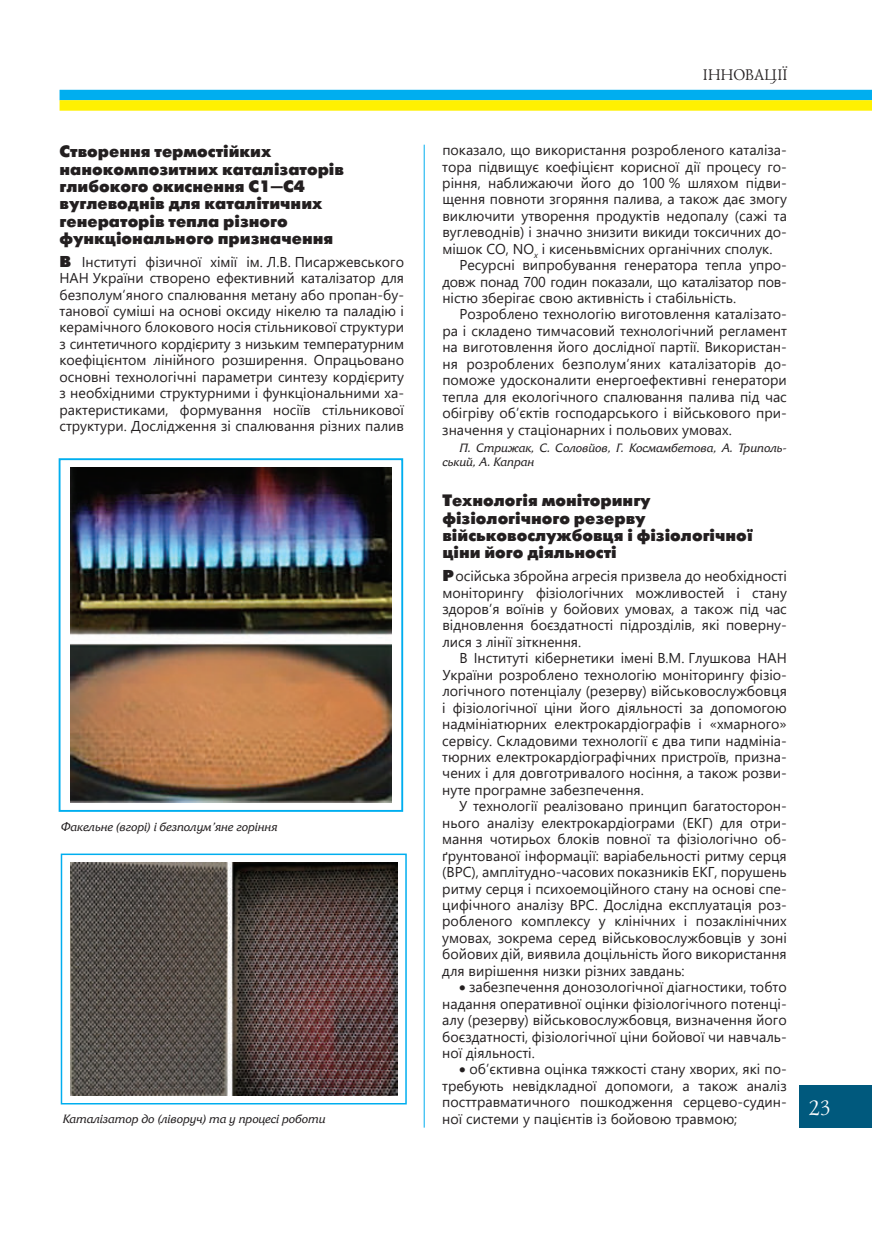
<style>
.page{position:relative;width:872px;height:1234px;background:#fff}
.page>*{position:absolute;margin:0;border:0;box-sizing:border-box;transform-origin:0 0}
.t1{font:21px "Lazurski C";color:#fff}
.t2{font:16.5px/17.2px "Futuris XC";color:#231f20}
.t3{font:15.75px "Lazurski C";color:#231f20}
.t4{font:14.25px/16.5px "Segoe UI";color:#231f20;text-align:justify}
.t5{font:italic 12px/13.5px "Friz Quadrata C";color:#231f20}
.s1{font-family:"Futuris XC";font-weight:700;font-size:15.75px}
</style>
<div class="page">
<div style="left:799px;top:1084px;width:73px;height:43px;background:#00597d"></div>
<hr style="left:424px;top:145px;width:1px;height:982px;background:#00aeef">
<div style="left:60px;top:90px;width:812px;height:10px;background:#00aeef"></div>
<div style="left:60px;top:100px;width:812px;height:11px;background:#fff101"></div>
<img style="left:70px;top:467px;width:321px;height:335px">
<div style="left:59px;top:458px;width:344px;height:353px;border:2px solid #00aeef"></div>
<img style="left:70px;top:862px;width:327px;height:232px">
<div style="left:61px;top:853px;width:346px;height:251px;border:2px solid #00aeef"></div>
<p class="t2" style="left:60px;top:144px;width:286px">Створення термостійких нанокомпозитних каталізаторів глибокого окиснення С1—С4 вуглеводнів для каталітичних генераторів тепла різного функціонального призначення</p>
<p class="t4" style="left:59px;top:252px;width:346px"><span class="s1">В</span> Інституті фізичної хімії ім. Л.В. Писаржевського НАН України створено ефективний каталізатор для безполум’яного спалювання метану або пропан-бу&shy;танової суміші на основі оксиду нікелю та паладію і керамічного блокового носія стільникової структури з синтетичного кордієриту з низьким температурним коефіцієнтом лінійного розширення. Опрацьовано основні технологічні параметри синтезу кордієриту з необхідними структурними і функціональними ха&shy;рактеристиками, формування носіїв стільникової структури. Дослідження зі спалювання різних палив</p>
<p class="t5" style="left:61px;top:820px;width:218px">Факельне (вгорі) і безполум’яне горіння</p>
<p class="t5" style="left:63px;top:1112px;width:264px">Каталізатор до (ліворуч) та у процесі роботи</p>
<p class="t3" style="left:702px;top:68px;width:86px">ІННОВАЦІЇ</p>
<p class="t4" style="left:442px;top:141px;width:346px">показало, що використання розробленого каталіза&shy;тора підвищує коефіцієнт корисної дії процесу го&shy;ріння, наближаючи його до 100 % шляхом підви&shy;щення повноти згоряння палива, а також дає змогу виключити утворення продуктів недопалу (сажі та вуглеводнів) і значно знизити викиди токсичних до&shy;мішок CO, NO<sub>x</sub> і кисеньвмісних органічних сполук.</p>
<p class="t4" style="left:442px;top:256px;width:346px;text-indent:17px">Ресурсні випробування генератора тепла упро&shy;довж понад 700 годин показали, що каталізатор пов&shy;ністю зберігає свою активність і стабільність.</p>
<p class="t4" style="left:442px;top:305px;width:346px;text-indent:17px">Розроблено технологію виготовлення каталізато&shy;ра і складено тимчасовий технологічний регламент на виготовлення його дослідної партії. Використан&shy;ня розроблених безполум’яних каталізаторів до&shy;поможе удосконалити енергоефективні генератори тепла для екологічного спалювання палива під час обігріву об’єктів господарського і військового при&shy;значення у стаціонарних і польових умовах.</p>
<p class="t5" style="left:442px;top:442px;width:346px;text-indent:17px">П. Стрижак, С. Соловйов, Г. Космамбетова, А. Триполь&shy;ський, А. Капран</p>
<p class="t2" style="left:442px;top:493px;width:312px">Технологія моніторингу фізіологічного резерву військовослужбовця і фізіологічної ціни його діяльності</p>
<p class="t4" style="left:442px;top:567px;width:346px"><span class="s1">Р</span>осійська збройна агресія призвела до необхідності моніторингу фізіологічних можливостей і стану здоров’я воїнів у бойових умовах, а також під час відновлення боєздатності підрозділів, які поверну&shy;лися з лінії зіткнення.</p>
<p class="t4" style="left:442px;top:649px;width:346px;text-indent:17px">В Інституті кібернетики імені В.М. Глушкова НАН України розроблено технологію моніторингу фізіо&shy;логічного потенціалу (резерву) військовослужбовця і фізіологічної ціни його діяльності за допомогою надмініатюрних електрокардіографів і «хмарного» сервісу. Складовими технології є два типи надмініа&shy;тюрних електрокардіографічних пристроїв, призна&shy;чених і для довготривалого носіння, а також розви&shy;нуте програмне забезпечення.</p>
<p class="t4" style="left:442px;top:797px;width:346px;text-indent:17px">У технології реалізовано принцип багатосторон&shy;нього аналізу електрокардіограми (ЕКГ) для отри&shy;мання чотирьох блоків повної та фізіологічно об&shy;ґрунтованої інформації: варіабельності ритму серця (ВРС), амплітудно-часових показників ЕКГ, порушень ритму серця і психоемоційного стану на основі спе&shy;цифічного аналізу ВРС. Дослідна експлуатація роз&shy;робленого комплексу у клінічних і позаклінічних умовах, зокрема серед військовослужбовців у зоні бойових дій, виявила доцільність його використання для вирішення низки різних завдань:</p>
<p class="t4" style="left:442px;top:977px;width:346px;text-indent:17px">• забезпечення донозологічної діагностики, тобто надання оперативної оцінки фізіологічного потенці&shy;алу (резерву) військовослужбовця, визначення його боєздатності, фізіологічної ціни бойової чи навчаль&shy;ної діяльності.</p>
<p class="t4" style="left:442px;top:1059px;width:346px;text-indent:17px">• об’єктивна оцінка тяжкості стану хворих, які по&shy;требують невідкладної допомоги, а також аналіз посттравматичного пошкодження серцево-судин&shy;ної системи у пацієнтів із бойовою травмою;</p>
<h1 class="t1" style="left:807px;top:1097px;width:24px">23</h1>
</div>
